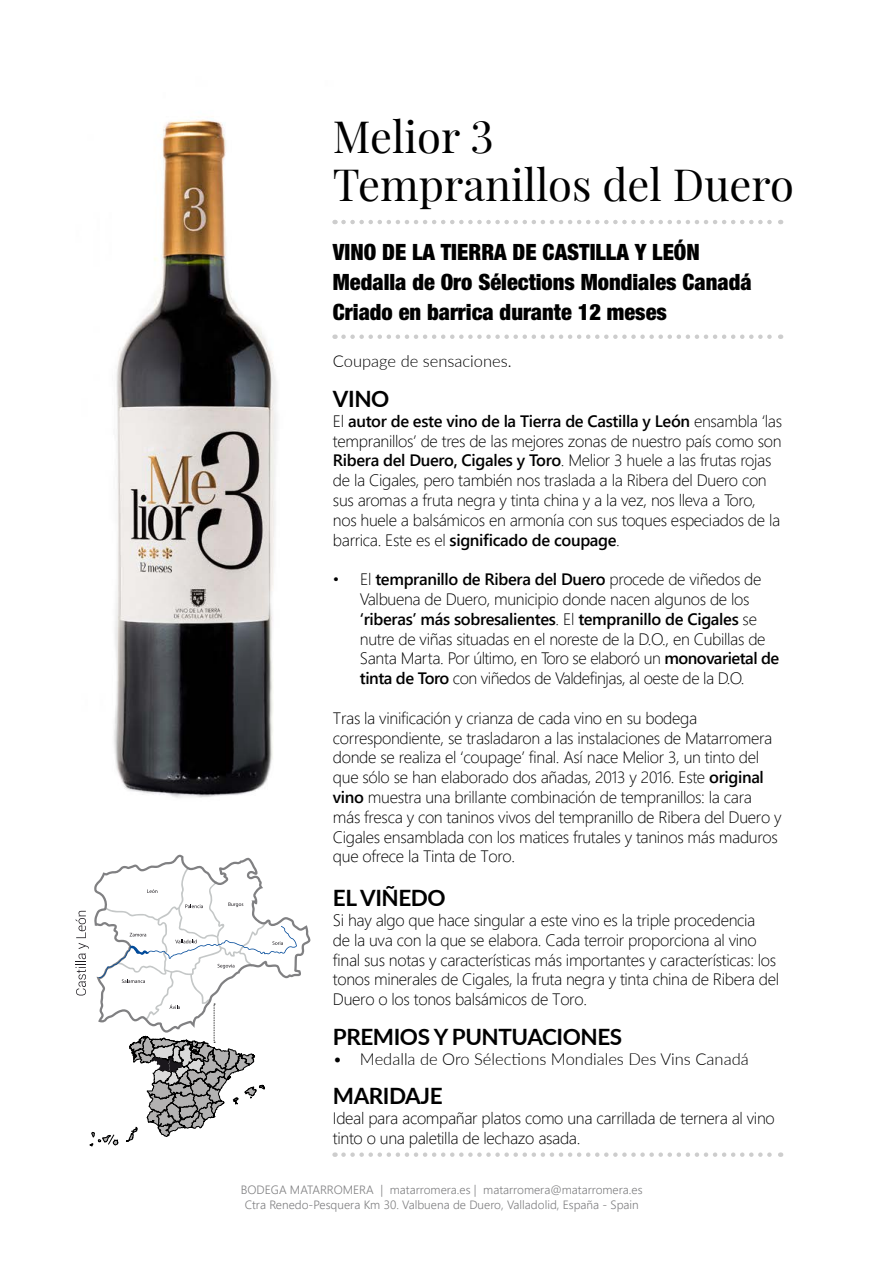
<style>
.page{position:relative;width:893px;height:1263px;background:#fff}
.page>*{position:absolute;margin:0;border:0;box-sizing:border-box;transform-origin:0 0}
.t1{font:43.5px/48px "Playfair Display";color:#000}
.t2{font:900 condensed 22.5px/30px "Helvetica Neue";color:#000}
.t3{font:700 22.5px "Lato";letter-spacing:-.02em;color:#000}
.t4{font:16.5px/19.8px "Webly Sleek UI Light";letter-spacing:-.02em;color:#000}
.t5{font:16.5px "Webly Sleek UI Semibold";letter-spacing:-.02em;color:#000}
.t6{font:300 16.5px "Lato";color:#000}
.t7{font:12px/14.4px "Webly Sleek UI Semilight";color:#808082;text-align:center}
.s1{font-family:"Webly Sleek UI Light"}
.s2{font-family:"Webly Sleek UI Semibold"}
</style>
<div class="page">
<img style="left:114px;top:119px;width:248px;height:679px">
<svg style="left:76px;top:855px;width:235px;height:291px"></svg>
<svg style="left:343px;top:220px;width:438px;height:4px"></svg>
<svg style="left:343px;top:334px;width:438px;height:5px"></svg>
<svg style="left:343px;top:1152px;width:438px;height:5px"></svg>
<h1 class="t1" style="left:333px;top:109px;width:462px">Melior 3<br>Tempranillos del Duero</h1>
<h2 class="t2" style="left:333px;top:236px;width:420px">VINO DE LA TIERRA DE CASTILLA Y LEÓN<br>Medalla de Oro Sélections Mondiales Canadá<br>Criado en barrica durante 12 meses</h2>
<p class="t6" style="left:333px;top:350px;width:180px">Coupage de sensaciones.</p>
<h2 class="t3" style="left:333px;top:382px;width:58px">VINO</h2>
<p class="t5" style="left:333px;top:408px;width:451px"><span class="s1">El</span> autor de este vino de la Tierra de Castilla y León <span class="s1">ensambla ‘las</span></p>
<p class="t4" style="left:333px;top:430px;width:450px">tempranillos’ de tres de las mejores zonas de nuestro país como son <span class="s2">Ribera del Duero, Cigales y Toro</span>. Melior 3 huele a las frutas rojas de la Cigales, pero también nos traslada a la Ribera del Duero con sus aromas a fruta negra y tinta china y a la vez, nos lleva a Toro, nos huele a balsámicos en armonía con sus toques especiados de la</p>
<p class="t5" style="left:333px;top:527px;width:288px"><span class="s1">barrica. Este es el</span> significado de coupage<span class="s1">.</span></p>
<p class="t5" style="left:333px;top:567px;width:430px"><span class="s1">• El</span> tempranillo de Ribera del Duero <span class="s1">procede de viñedos de</span></p>
<p class="t4" style="left:360px;top:588px;width:391px">Valbuena de Duero, municipio donde nacen algunos de los</p>
<p class="t5" style="left:360px;top:606px;width:399px">‘riberas’ más sobresalientes<span class="s1">. El</span> tempranillo de Cigales <span class="s1">se</span></p>
<p class="t4" style="left:360px;top:628px;width:421px">nutre de viñas situadas en el noreste de la D.O., en Cubillas de<br>Santa Marta. Por último, en Toro se elaboró un <span class="s2">monovarietal de tinta de Toro</span> con viñedos de Valdefinjas, al oeste de la D.O.</p>
<p class="t4" style="left:333px;top:707px;width:450px">Tras la vinificación y crianza de cada vino en su bodega correspondiente, se trasladaron a las instalaciones de Matarromera donde se realiza el ‘coupage’ final. Así nace Melior 3, un tinto del que sólo se han elaborado dos añadas, 2013 y 2016. Este <span class="s2">original vino</span> muestra una brillante combinación de tempranillos: la cara más fresca y con taninos vivos del tempranillo de Ribera del Duero y Cigales ensamblada con los matices frutales y taninos más maduros que ofrece la Tinta de Toro.</p>
<h2 class="t3" style="left:333px;top:881px;width:114px">EL VIÑEDO</h2>
<p class="t4" style="left:333px;top:909px;width:448px">Si hay algo que hace singular a este vino es la triple procedencia<br>de la uva con la que se elabora. Cada terroir proporciona al vino final sus notas y características más importantes y características: los tonos minerales de Cigales, la fruta negra y tinta china de Ribera del Duero o los tonos balsámicos de Toro.</p>
<h2 class="t3" style="left:333px;top:1020px;width:291px">PREMIOS Y PUNTUACIONES</h2>
<p class="t6" style="left:333px;top:1047px;width:417px">• Medalla de Oro Sélections Mondiales Des Vins Canadá</p>
<h2 class="t3" style="left:333px;top:1079px;width:111px">MARIDAJE</h2>
<p class="t4" style="left:333px;top:1107px;width:443px">Ideal para acompañar platos como una carrillada de ternera al vino tinto o una paletilla de lechazo asada.</p>
<p class="t7" style="left:241px;top:1182px;width:403px">BODEGA MATARROMERA | matarromera.es | matarromera@matarromera.es<br>Ctra Renedo-Pesquera Km 30. Valbuena de Duero, Valladolid, España - Spain</p>
</div>
